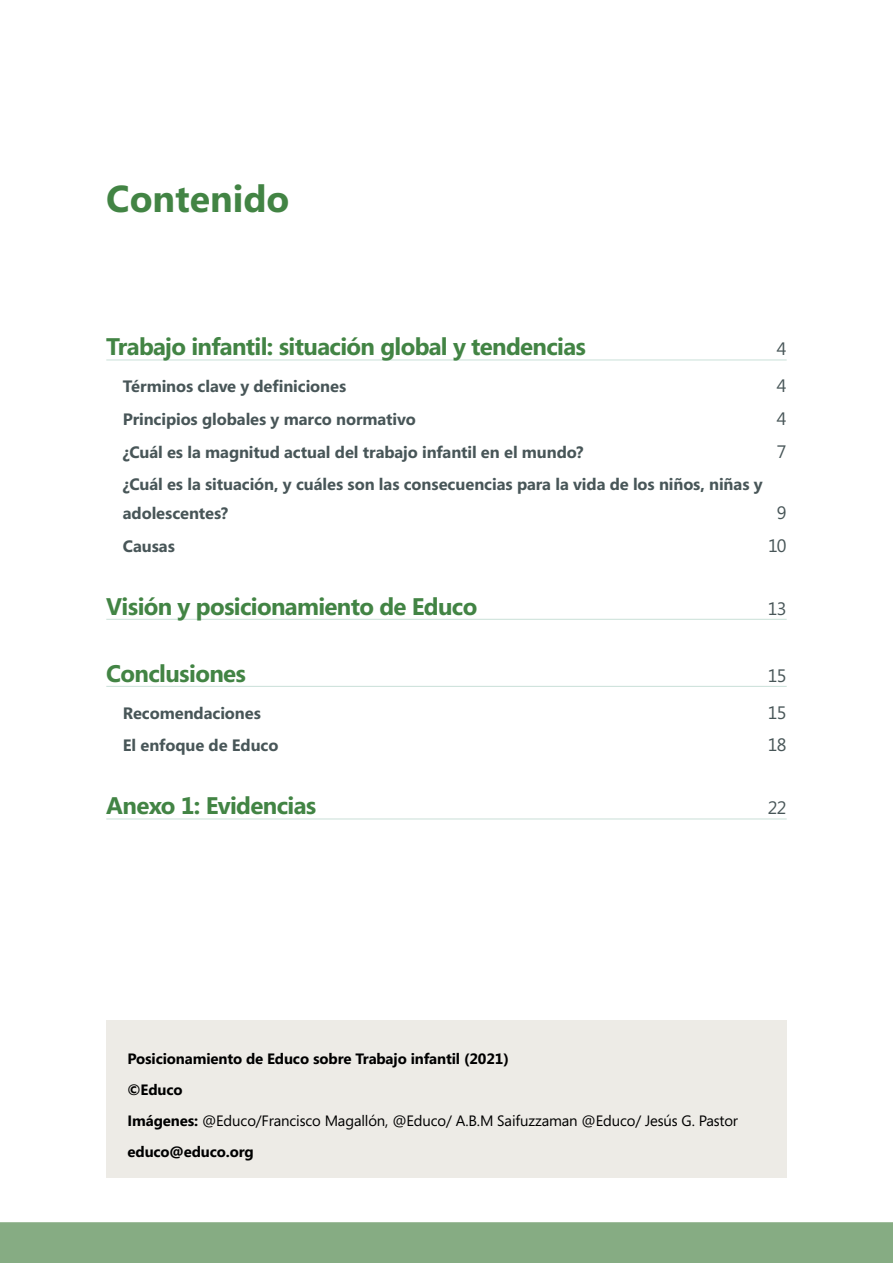
<style>
.page{position:relative;width:893px;height:1263px;background:#fff}
.page>*{position:absolute;margin:0;border:0;box-sizing:border-box;transform-origin:0 0}
.t1{font:700 37.5px "Segoe";color:#428444}
.t2{font:700 24px "Segoe";letter-spacing:-.03em;color:#428444}
.t3{font:18px "Segoe";letter-spacing:-.03em;color:#485658}
.t4{font:700 16.5px/28.5px "Segoe";letter-spacing:-.005em;color:#485658}
.t5{font:700 15px/30.8px "Segoe";letter-spacing:-.01em;color:#000}
.s1{font-weight:400}
</style>
<div class="page">
<div style="left:0;top:1222px;width:893px;height:41px;background:#86ac83"></div>
<div style="left:106px;top:1020px;width:681px;height:158px;background:#edebe6"></div>
<hr style="left:106px;top:359px;width:681px;height:1px;background:#cfe3dc">
<hr style="left:106px;top:619px;width:681px;height:1px;background:#cfe3dc">
<hr style="left:106px;top:686px;width:681px;height:1px;background:#cfe3dc">
<hr style="left:106px;top:818px;width:681px;height:1px;background:#cfe3dc">
<h1 class="t1" style="left:106px;top:172px;width:185px">Contenido</h1>
<h2 class="t2" style="left:106px;top:330px;width:481px">Trabajo infantil: situación global y tendencias</h2>
<p class="t3" style="left:777px;top:336px;width:11px">4</p>
<p class="t4" style="left:123px;top:371px;width:225px">Términos clave y definiciones</p>
<p class="t3" style="left:777px;top:373px;width:11px">4</p>
<p class="t4" style="left:123px;top:404px;width:295px">Principios globales y marco normativo</p>
<p class="t3" style="left:777px;top:406px;width:11px">4</p>
<p class="t4" style="left:123px;top:437px;width:462px">¿Cuál es la magnitud actual del trabajo infantil en el mundo?</p>
<p class="t3" style="left:777px;top:439px;width:11px">7</p>
<p class="t4" style="left:123px;top:470px;width:641px">¿Cuál es la situación, y cuáles son las consecuencias para la vida de los niños, niñas y adolescentes?</p>
<p class="t3" style="left:777px;top:500px;width:11px">9</p>
<p class="t4" style="left:123px;top:531px;width:54px">Causas</p>
<p class="t3" style="left:768px;top:533px;width:20px">10</p>
<h2 class="t2" style="left:106px;top:589px;width:373px">Visión y posicionamiento de Educo</h2>
<p class="t3" style="left:768px;top:596px;width:20px">13</p>
<h2 class="t2" style="left:106px;top:656px;width:141px">Conclusiones</h2>
<p class="t3" style="left:768px;top:663px;width:20px">15</p>
<p class="t4" style="left:123px;top:698px;width:140px">Recomendaciones</p>
<p class="t3" style="left:768px;top:700px;width:20px">15</p>
<p class="t4" style="left:123px;top:731px;width:157px">El enfoque de Educo</p>
<p class="t3" style="left:768px;top:733px;width:20px">18</p>
<h2 class="t2" style="left:106px;top:789px;width:212px">Anexo 1: Evidencias</h2>
<p class="t3" style="left:768px;top:795px;width:20px">22</p>
<p class="t5" style="left:128px;top:1043px;width:612px">Posicionamiento de Educo sobre Trabajo infantil (2021)<br>©Educo<br>Imágenes: <span class="s1">@Educo/Francisco Magallón, @Educo/ A.B.M Saifuzzaman @Educo/ Jesús G. Pastor </span>educo@educo.org</p>
</div>
